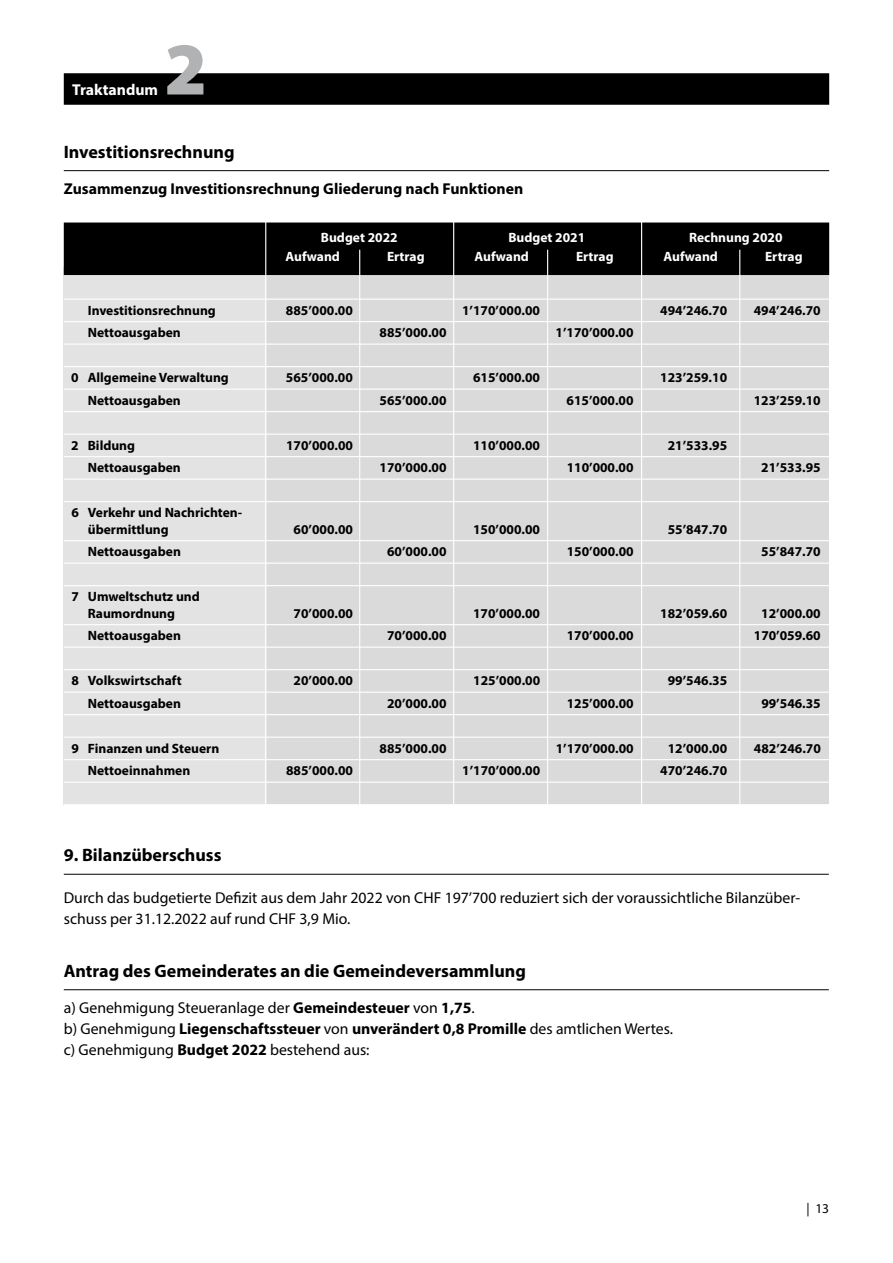
<style>
.page{position:relative;width:893px;height:1263px;background:#fff}
.page>*{position:absolute;margin:0;border:0;box-sizing:border-box;transform-origin:0 0}
.t1{font:900 75px "Myriad Pro";color:#b1b2b3}
.t2{font:700 18px "Myriad Pro";color:#000}
.t3{font:15.75px/21px "Myriad Pro";color:#000}
.t4{font:700 15.75px "Myriad Pro";color:#000}
.t5{font:700 15.75px "Myriad Pro";color:#fff}
.t6{font:700 13.5px/16.5px "Myriad Pro";color:#000}
.t7{font:700 13.5px "Myriad Pro";color:#fff}
.t8{font:13.5px "Myriad Pro";color:#000}
.s1{font-weight:700}
</style>
<div class="page">
<div style="left:64px;top:73px;width:765px;height:32px;background:#000"></div>
<div style="left:64px;top:268px;width:201px;height:537px;background:#e3e3e3"></div>
<div style="left:266px;top:268px;width:563px;height:536px;background:#dadada"></div>
<hr style="left:64px;top:170px;width:765px;height:1px;background:#000">
<div style="left:64px;top:223px;width:765px;height:52px;background:#000"></div>
<hr style="left:64px;top:299px;width:765px;height:1px;background:#fff">
<hr style="left:64px;top:321px;width:765px;height:1px;background:#fff">
<hr style="left:64px;top:344px;width:765px;height:1px;background:#fff">
<hr style="left:64px;top:366px;width:765px;height:1px;background:#fff">
<hr style="left:64px;top:389px;width:765px;height:1px;background:#fff">
<hr style="left:64px;top:411px;width:765px;height:1px;background:#fff">
<hr style="left:64px;top:434px;width:765px;height:1px;background:#fff">
<hr style="left:64px;top:456px;width:765px;height:1px;background:#fff">
<hr style="left:64px;top:479px;width:765px;height:1px;background:#fff">
<hr style="left:64px;top:501px;width:765px;height:1px;background:#fff">
<hr style="left:64px;top:540px;width:765px;height:1px;background:#fff">
<hr style="left:64px;top:563px;width:765px;height:1px;background:#fff">
<hr style="left:64px;top:585px;width:765px;height:1px;background:#fff">
<hr style="left:64px;top:624px;width:765px;height:1px;background:#fff">
<hr style="left:64px;top:647px;width:765px;height:1px;background:#fff">
<hr style="left:64px;top:669px;width:765px;height:1px;background:#fff">
<hr style="left:64px;top:692px;width:765px;height:1px;background:#fff">
<hr style="left:64px;top:714px;width:765px;height:1px;background:#fff">
<hr style="left:64px;top:737px;width:765px;height:1px;background:#fff">
<hr style="left:64px;top:759px;width:765px;height:1px;background:#fff">
<hr style="left:64px;top:782px;width:765px;height:1px;background:#fff">
<hr style="left:64px;top:804px;width:765px;height:1px;background:#fff">
<hr style="left:265px;top:216px;width:1px;height:598px;background:#fff">
<hr style="left:359px;top:250px;width:1px;height:564px;background:#fff">
<hr style="left:453px;top:216px;width:1px;height:598px;background:#fff">
<hr style="left:547px;top:250px;width:1px;height:564px;background:#fff">
<hr style="left:739px;top:250px;width:1px;height:564px;background:#fff">
<hr style="left:641px;top:216px;width:1px;height:598px;background:#fff">
<hr style="left:64px;top:874px;width:765px;height:1px;background:#000">
<hr style="left:64px;top:989px;width:765px;height:1px;background:#000">
<p class="t5" style="left:72px;top:79px;width:87px">Traktandum</p>
<h1 class="t1" style="left:164px;top:19px;width:44px">2</h1>
<h2 class="t2" style="left:64px;top:140px;width:172px">Investitionsrechnung</h2>
<p class="t4" style="left:64px;top:179px;width:461px">Zusammenzug Investitionsrechnung Gliederung nach Funktionen</p>
<p class="t7" style="left:321px;top:228px;width:78px">Budget 2022</p>
<p class="t7" style="left:508px;top:228px;width:78px">Budget 2021</p>
<p class="t7" style="left:689px;top:228px;width:95px">Rechnung 2020</p>
<p class="t7" style="left:286px;top:248px;width:56px">Aufwand</p>
<p class="t7" style="left:387px;top:248px;width:39px">Ertrag</p>
<p class="t7" style="left:475px;top:248px;width:56px">Aufwand</p>
<p class="t7" style="left:576px;top:248px;width:39px">Ertrag</p>
<p class="t7" style="left:664px;top:248px;width:56px">Aufwand</p>
<p class="t7" style="left:765px;top:248px;width:39px">Ertrag</p>
<p class="t6" style="left:88px;top:301px;width:130px">Investitionsrechnung</p>
<p class="t6" style="left:286px;top:301px;width:68px">885’000.00</p>
<p class="t6" style="left:462px;top:301px;width:79px">1’170’000.00</p>
<p class="t6" style="left:660px;top:301px;width:68px">494’246.70</p>
<p class="t6" style="left:754px;top:301px;width:68px">494’246.70</p>
<p class="t6" style="left:88px;top:324px;width:95px">Nettoausgaben</p>
<p class="t6" style="left:380px;top:324px;width:68px">885’000.00</p>
<p class="t6" style="left:556px;top:324px;width:79px">1’170’000.00</p>
<p class="t6" style="left:71px;top:369px;width:159px">0 Allgemeine Verwaltung</p>
<p class="t6" style="left:286px;top:369px;width:68px">565’000.00</p>
<p class="t6" style="left:473px;top:369px;width:68px">615’000.00</p>
<p class="t6" style="left:660px;top:369px;width:68px">123’259.10</p>
<p class="t6" style="left:88px;top:391px;width:95px">Nettoausgaben</p>
<p class="t6" style="left:380px;top:391px;width:68px">565’000.00</p>
<p class="t6" style="left:567px;top:391px;width:68px">615’000.00</p>
<p class="t6" style="left:754px;top:391px;width:68px">123’259.10</p>
<p class="t6" style="left:71px;top:436px;width:65px">2 Bildung</p>
<p class="t6" style="left:286px;top:436px;width:68px">170’000.00</p>
<p class="t6" style="left:473px;top:436px;width:68px">110’000.00</p>
<p class="t6" style="left:668px;top:436px;width:61px">21’533.95</p>
<p class="t6" style="left:88px;top:459px;width:95px">Nettoausgaben</p>
<p class="t6" style="left:380px;top:459px;width:68px">170’000.00</p>
<p class="t6" style="left:567px;top:459px;width:68px">110’000.00</p>
<p class="t6" style="left:761px;top:459px;width:61px">21’533.95</p>
<p class="t6" style="left:88px;top:504px;width:156px;text-indent:-16px">6 Verkehr und Nachrichten&shy;übermittlung</p>
<p class="t6" style="left:294px;top:520px;width:61px">60’000.00</p>
<p class="t6" style="left:473px;top:520px;width:68px">150’000.00</p>
<p class="t6" style="left:668px;top:520px;width:61px">55’847.70</p>
<p class="t6" style="left:88px;top:543px;width:95px">Nettoausgaben</p>
<p class="t6" style="left:387px;top:543px;width:61px">60’000.00</p>
<p class="t6" style="left:567px;top:543px;width:68px">150’000.00</p>
<p class="t6" style="left:761px;top:543px;width:61px">55’847.70</p>
<p class="t6" style="left:88px;top:588px;width:113px;text-indent:-16px">7 Umweltschutz und<br>Raumordnung</p>
<p class="t6" style="left:294px;top:604px;width:61px">70’000.00</p>
<p class="t6" style="left:473px;top:604px;width:68px">170’000.00</p>
<p class="t6" style="left:660px;top:604px;width:68px">182’059.60</p>
<p class="t6" style="left:761px;top:604px;width:61px">12’000.00</p>
<p class="t6" style="left:88px;top:627px;width:95px">Nettoausgaben</p>
<p class="t6" style="left:387px;top:627px;width:61px">70’000.00</p>
<p class="t6" style="left:567px;top:627px;width:68px">170’000.00</p>
<p class="t6" style="left:754px;top:627px;width:68px">170’059.60</p>
<p class="t6" style="left:71px;top:672px;width:112px">8 Volkswirtschaft</p>
<p class="t6" style="left:294px;top:672px;width:61px">20’000.00</p>
<p class="t6" style="left:473px;top:672px;width:68px">125’000.00</p>
<p class="t6" style="left:668px;top:672px;width:61px">99’546.35</p>
<p class="t6" style="left:88px;top:694px;width:95px">Nettoausgaben</p>
<p class="t6" style="left:387px;top:694px;width:61px">20’000.00</p>
<p class="t6" style="left:567px;top:694px;width:68px">125’000.00</p>
<p class="t6" style="left:761px;top:694px;width:61px">99’546.35</p>
<p class="t6" style="left:71px;top:739px;width:149px">9 Finanzen und Steuern</p>
<p class="t6" style="left:380px;top:739px;width:68px">885’000.00</p>
<p class="t6" style="left:556px;top:739px;width:79px">1’170’000.00</p>
<p class="t6" style="left:668px;top:739px;width:61px">12’000.00</p>
<p class="t6" style="left:754px;top:739px;width:68px">482’246.70</p>
<p class="t6" style="left:88px;top:762px;width:104px">Nettoeinnahmen</p>
<p class="t6" style="left:286px;top:762px;width:68px">885’000.00</p>
<p class="t6" style="left:462px;top:762px;width:79px">1’170’000.00</p>
<p class="t6" style="left:660px;top:762px;width:68px">470’246.70</p>
<h2 class="t2" style="left:64px;top:843px;width:159px">9. Bilanzüberschuss</h2>
<p class="t3" style="left:64px;top:887px;width:738px">Durch das budgetierte Defizit aus dem Jahr 2022 von CHF 197’700 reduziert sich der voraussichtliche Bilanzüber&shy;schuss per 31.12.2022 auf rund CHF 3,9 Mio.</p>
<h2 class="t2" style="left:64px;top:959px;width:464px">Antrag des Gemeinderates an die Gemeindeversammlung</h2>
<p class="t3" style="left:64px;top:997px;width:611px">a) Genehmigung Steueranlage der <span class="s1">Gemeindesteuer</span> von <span class="s1">1,75</span>.<br>b) Genehmigung <span class="s1">Liegenschaftssteuer</span> von <span class="s1">unverändert 0,8 Promille</span> des amtlichen Wertes. c) Genehmigung <span class="s1">Budget 2022</span> bestehend aus:</p>
<p class="t8" style="left:806px;top:1200px;width:24px">| 13</p>
</div>
